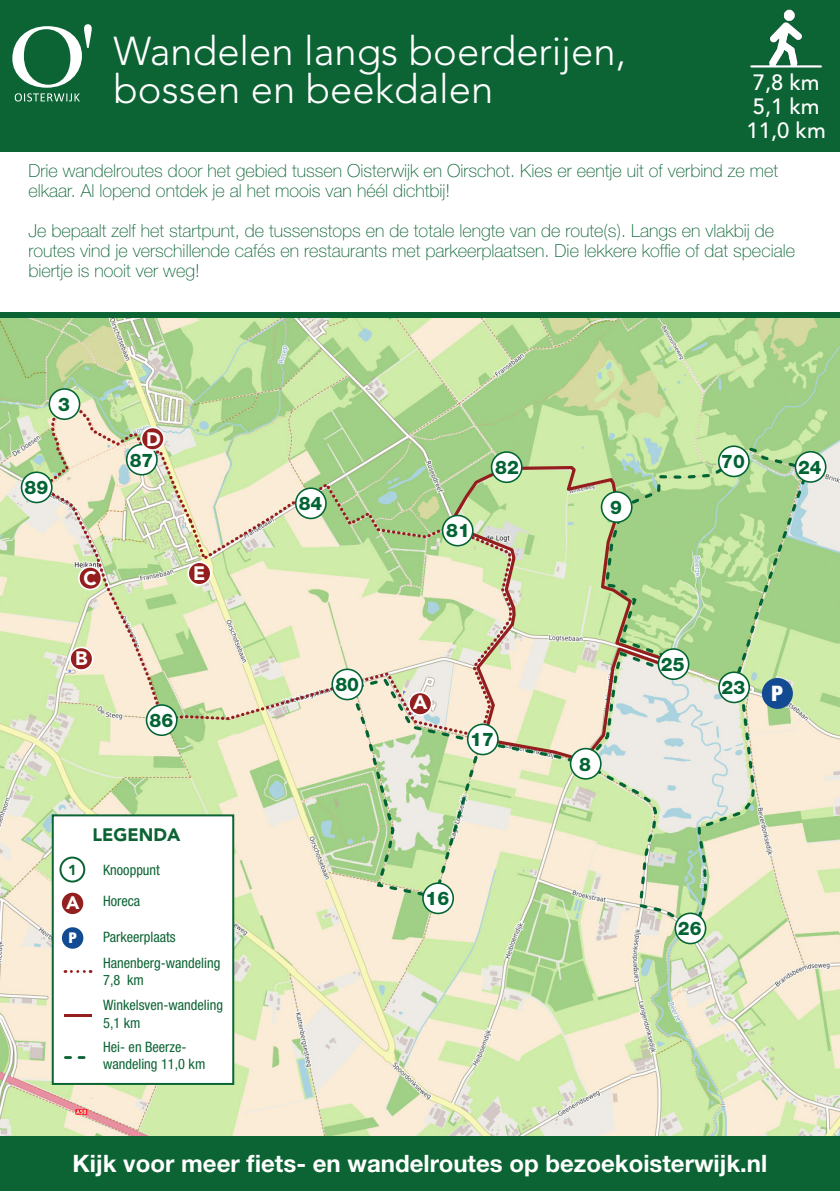
<style>
.page{position:relative;width:840px;height:1191px;background:#fff}
.page>*{position:absolute;margin:0;border:0;box-sizing:border-box;transform-origin:0 0}
.t1{font:300 40px "Avenir LT Std";color:#fff}
.t2{font:700 24px "Helvetica Neue LT Std";color:#fff}
.t3{font:500 22px "Avenir LT Std";color:#fff}
.t4{font:900 condensed 21.4px "Helvetica Neue LT Std";color:#fff}
.t5{font:900 19.4px "Avenir LT Std";color:#fff}
.t6{font:800 18.8px "Helvetica Neue LT Std";color:#026434}
.t7{font:100 18px/20px "Helvetica Neue LT Std";color:#0c6434}
.t8{font:900 18px "Avenir LT Std";color:#0c6434}
.t9{font:900 18px "Avenir LT Std";color:#fff}
.t10{font:900 condensed 14.8px "Helvetica Neue LT Std";color:#fff}
.t11{font:condensed 14.4px/17.2px "Helvetica Neue LT Std";color:#0c6434}
.t12{font:900 14.4px "Avenir LT Std";color:#0c6434}
</style>
<div class="page">
<img style="left:0;top:317px;width:839px;height:819px">
<div style="left:0;top:0;width:839px;height:152px;background:#0c6434"></div>
<img style="left:750px;top:9px;width:73px;height:59px">
<svg style="left:12px;top:24px;width:80px;height:78px"></svg>
<div style="left:0;top:1136px;width:839px;height:55px;background:#0c6434"></div>
<div style="left:0;top:312px;width:839px;height:5px;background:#0c6434"></div>
<svg style="left:51px;top:813px;width:184px;height:273px"></svg>
<div style="left:61px;top:891px;width:23px;height:24px;background:#941f1f;border-radius:50%"></div>
<div style="left:60px;top:890px;width:25px;height:26px;border:2px solid #fff;border-radius:50%"></div>
<div style="left:59px;top:856px;width:26px;height:26px;border:2px solid #0c6434;border-radius:50%"></div>
<svg style="left:65px;top:1056px;width:6px;height:3px"></svg>
<svg style="left:79px;top:1056px;width:5px;height:3px"></svg>
<hr style="left:64px;top:1014px;width:27px;height:3px;background:#941f1f">
<svg style="left:65px;top:970px;width:26px;height:3px"></svg>
<div style="left:62px;top:927px;width:21px;height:21px;background:#134b92;border-radius:50%"></div>
<svg style="left:36px;top:402px;width:477px;height:338px;background:#d8e0b6"></svg>
<svg style="left:347px;top:447px;width:464px;height:487px;background:#ccdcb1"></svg>
<svg style="left:600px;top:491px;width:32px;height:32px"></svg>
<svg style="left:717px;top:445px;width:32px;height:32px"></svg>
<svg style="left:794px;top:451px;width:32px;height:32px"></svg>
<svg style="left:717px;top:671px;width:32px;height:32px"></svg>
<svg style="left:657px;top:648px;width:32px;height:32px"></svg>
<svg style="left:674px;top:912px;width:32px;height:32px"></svg>
<svg style="left:569px;top:748px;width:32px;height:31px"></svg>
<svg style="left:466px;top:723px;width:32px;height:32px"></svg>
<svg style="left:422px;top:882px;width:32px;height:32px"></svg>
<svg style="left:331px;top:668px;width:32px;height:32px"></svg>
<svg style="left:146px;top:704px;width:31px;height:32px"></svg>
<svg style="left:21px;top:471px;width:32px;height:32px"></svg>
<svg style="left:48px;top:388px;width:32px;height:32px"></svg>
<svg style="left:295px;top:487px;width:31px;height:32px"></svg>
<svg style="left:441px;top:515px;width:32px;height:31px"></svg>
<svg style="left:490px;top:451px;width:32px;height:32px"></svg>
<svg style="left:126px;top:427px;width:39px;height:48px"></svg>
<svg style="left:187px;top:561px;width:24px;height:24px"></svg>
<p class="t1" style="left:113px;top:27px;width:514px">Wandelen langs boerderijen,</p>
<p class="t1" style="left:113px;top:65px;width:381px">bossen en beekdalen</p>
<p class="t3" style="left:752px;top:69px;width:68px">7,8 km</p>
<p class="t3" style="left:752px;top:93px;width:68px">5,1 km</p>
<p class="t3" style="left:746px;top:117px;width:81px">11,0 km</p>
<p class="t7" style="left:28px;top:161px;width:750px">Drie wandelroutes door het gebied tussen Oisterwijk en Oirschot. Kies er eentje uit of verbind ze met elkaar. Al lopend ontdek je al het moois van héél dichtbij!</p>
<p class="t7" style="left:28px;top:221px;width:767px">Je bepaalt zelf het startpunt, de tussenstops en de totale lengte van de route(s). Langs en vlakbij de routes vind je verschillende cafés en restaurants met parkeerplaatsen. Die lekkere koffie of dat speciale biertje is nooit ver weg!</p>
<p class="t6" style="left:58px;top:393px;width:13px">3</p>
<p class="t6" style="left:25px;top:476px;width:25px">89</p>
<p class="t5" style="left:84px;top:566px;width:15px">C</p>
<p class="t5" style="left:75px;top:646px;width:14px">B</p>
<p class="t5" style="left:146px;top:427px;width:16px">D</p>
<p class="t6" style="left:130px;top:448px;width:25px">87</p>
<p class="t5" style="left:193px;top:562px;width:14px">E</p>
<p class="t6" style="left:149px;top:709px;width:25px">86</p>
<p class="t12" style="left:68px;top:861px;width:10px">1</p>
<p class="t9" style="left:66px;top:891px;width:15px">A</p>
<p class="t10" style="left:69px;top:929px;width:9px">P</p>
<p class="t8" style="left:92px;top:823px;width:89px">LEGENDA</p>
<p class="t11" style="left:103px;top:861px;width:58px">Knooppunt</p>
<p class="t11" style="left:103px;top:892px;width:39px">Horeca</p>
<p class="t11" style="left:103px;top:928px;width:74px">Parkeerplaats</p>
<p class="t11" style="left:103px;top:953px;width:119px">Hanenberg-wandeling<br>7,8 km</p>
<p class="t11" style="left:103px;top:996px;width:121px">Winkelsven-wandeling<br>5,1 km</p>
<p class="t11" style="left:103px;top:1038px;width:85px">Hei- en Beerze-</p>
<p class="t11" style="left:103px;top:1055px;width:104px">wandeling 11,0 km</p>
<p class="t6" style="left:299px;top:492px;width:25px">84</p>
<p class="t6" style="left:446px;top:519px;width:25px">81</p>
<p class="t6" style="left:495px;top:456px;width:25px">82</p>
<p class="t6" style="left:335px;top:673px;width:25px">80</p>
<p class="t5" style="left:413px;top:691px;width:16px">A</p>
<p class="t6" style="left:470px;top:728px;width:25px">17</p>
<p class="t6" style="left:425px;top:887px;width:25px">16</p>
<p class="t6" style="left:609px;top:496px;width:13px">9</p>
<p class="t6" style="left:720px;top:450px;width:25px">70</p>
<p class="t6" style="left:797px;top:456px;width:25px">24</p>
<p class="t6" style="left:578px;top:752px;width:13px">8</p>
<p class="t6" style="left:660px;top:653px;width:25px">25</p>
<p class="t6" style="left:721px;top:676px;width:25px">23</p>
<p class="t4" style="left:771px;top:680px;width:13px">P</p>
<p class="t6" style="left:677px;top:917px;width:25px">26</p>
<p class="t2" style="left:72px;top:1148px;width:696px">Kijk voor meer fiets- en wandelroutes op bezoekoisterwijk.nl</p>
</div>
